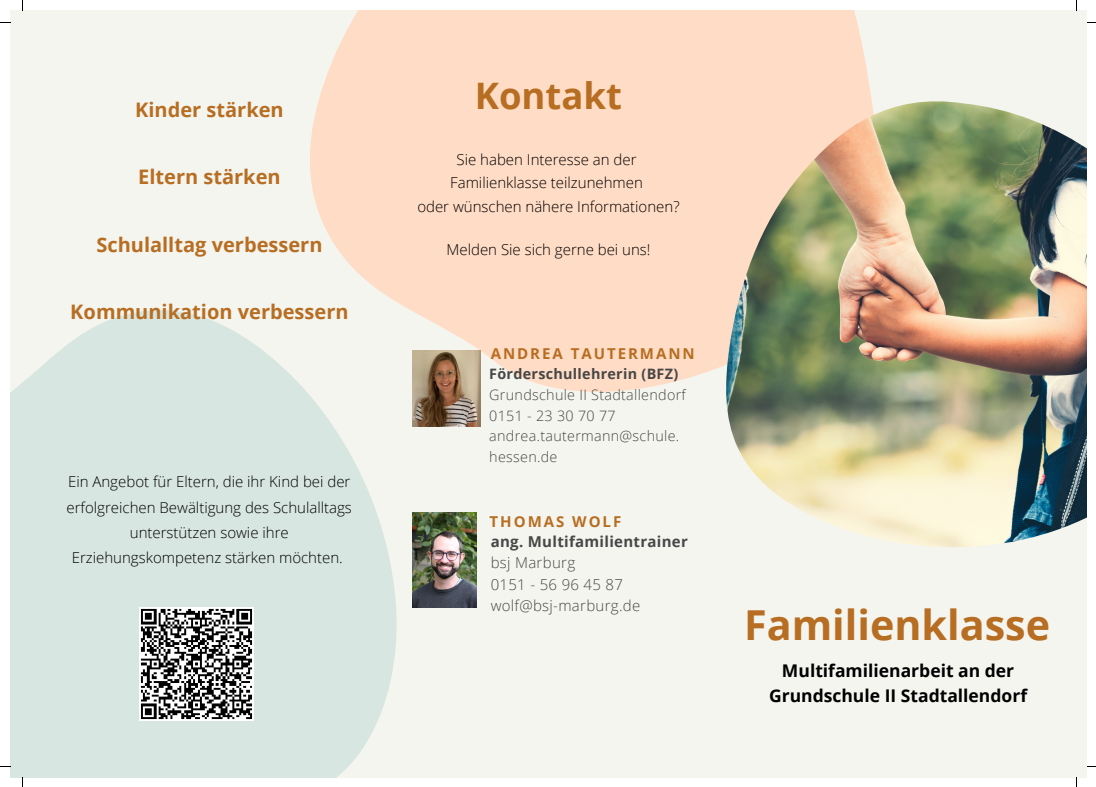
<style>
.page{position:relative;width:1096px;height:787px;background:#fff}
.page>*{position:absolute;margin:0;border:0;box-sizing:border-box;transform-origin:0 0}
.t1{font:700 41.25px "Open Sans";color:#b76e22}
.t2{font:700 36.5px "Open Sans";color:#b76e22}
.t3{font:700 20px "Open Sans";color:#b76e22}
.t4{font:700 17.5px "Open Sans";color:#000}
.t5{font:300 15px/25.4px "Open Sans";color:#000;text-align:center}
.t6{font:300 15px "Open Sans";letter-spacing:.02em;color:#474747}
.t7{font:700 15px "Open Sans";letter-spacing:.13em;color:#b76e22}
.t8{font:700 15px "Open Sans";letter-spacing:.02em;color:#474747}
.t9{font:300 14.38px/20.6px "Open Sans";letter-spacing:.02em;color:#474747}
.t10{font:700 14.38px "Open Sans";letter-spacing:.02em;color:#474747}
</style>
<div class="page">
<div style="left:10px;top:10px;width:1076px;height:768px;background:#f5f5ef"></div>
<div style="left:310px;top:10px;width:562px;height:382px;background:#ffdcc5"></div>
<svg style="left:10px;top:233px;width:500px;height:545px;fill:#d7e6e0"></svg>
<img style="left:723px;top:101px;width:363px;height:446px">
<img style="left:139px;top:607px;width:114px;height:114px">
<img style="left:413px;top:351px;width:67px;height:75px">
<img style="left:413px;top:512px;width:63px;height:96px">
<p class="t3" style="left:135px;top:95px;width:150px">Kinder stärken</p>
<p class="t3" style="left:138px;top:163px;width:144px">Eltern stärken</p>
<p class="t3" style="left:96px;top:230px;width:227px">Schulalltag verbessern</p>
<p class="t3" style="left:70px;top:298px;width:280px">Kommunikation verbessern</p>
<p class="t5" style="left:67px;top:469px;width:287px">Ein Angebot für Eltern, die ihr Kind bei der erfolgreichen Bewältigung des Schulalltags unterstützen sowie ihre Erziehungskompetenz stärken möchten.</p>
<p class="t2" style="left:474px;top:70px;width:149px">Kontakt</p>
<p class="t5" style="left:456px;top:146px;width:181px">Sie haben Interesse an der</p>
<p class="t5" style="left:450px;top:170px;width:194px">Familienklasse teilzunehmen</p>
<p class="t5" style="left:417px;top:193px;width:264px">oder wünschen nähere Informationen?</p>
<p class="t5" style="left:446px;top:237px;width:205px">Melden Sie sich gerne bei uns!</p>
<p class="t7" style="left:490px;top:343px;width:205px">ANDREA TAUTERMANN</p>
<p class="t10" style="left:489px;top:364px;width:190px">Förderschullehrerin (BFZ)</p>
<p class="t9" style="left:489px;top:384px;width:198px">Grundschule II Stadtallendorf</p>
<p class="t9" style="left:489px;top:405px;width:128px">0151 - 23 30 70 77</p>
<p class="t9" style="left:489px;top:425px;width:191px">andrea.tautermann@schule. hessen.de</p>
<p class="t7" style="left:489px;top:511px;width:133px">THOMAS WOLF</p>
<p class="t8" style="left:490px;top:530px;width:199px">ang. Multifamilientrainer</p>
<p class="t6" style="left:490px;top:552px;width:86px">bsj Marburg</p>
<p class="t6" style="left:490px;top:574px;width:134px">0151 - 56 96 45 87</p>
<p class="t6" style="left:490px;top:595px;width:151px">wolf@bsj-marburg.de</p>
<p class="t1" style="left:744px;top:596px;width:307px">Familienklasse</p>
<p class="t4" style="left:782px;top:658px;width:234px">Multifamilienarbeit an der</p>
<p class="t4" style="left:769px;top:683px;width:259px">Grundschule II Stadtallendorf</p>
</div>
